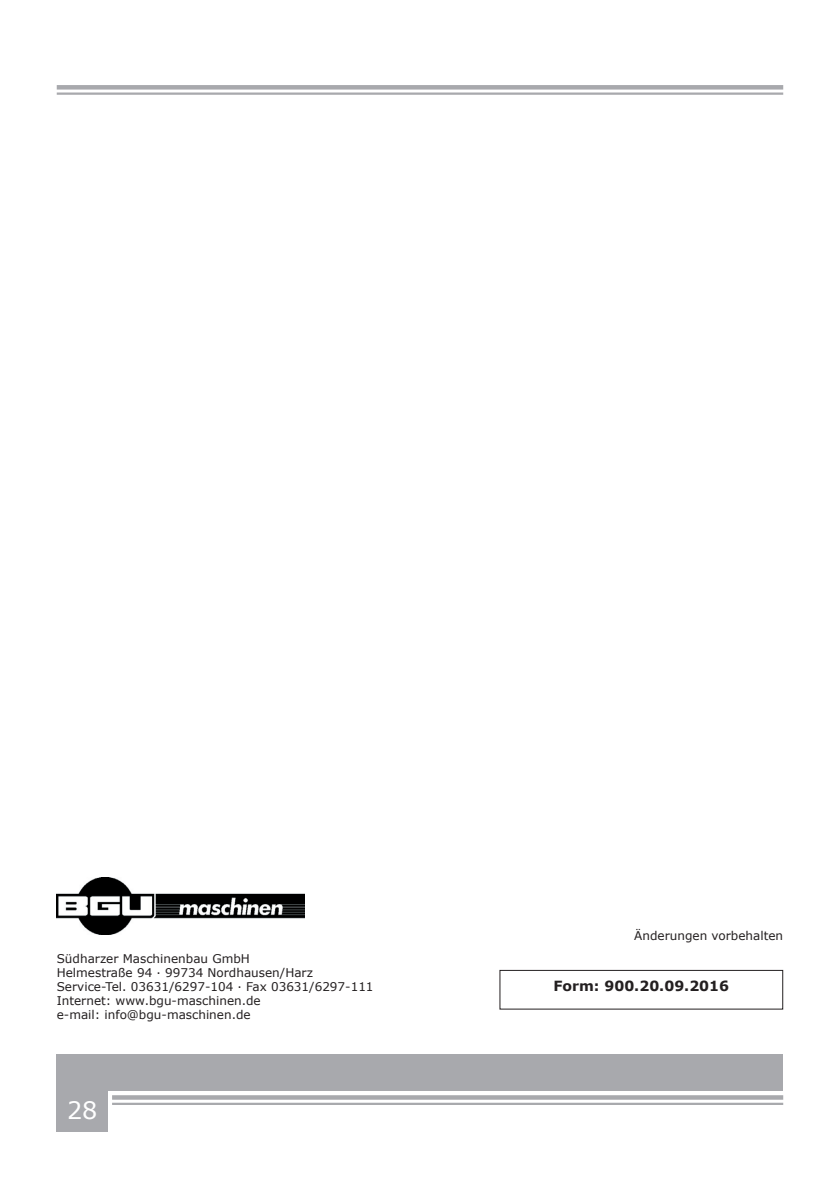
<style>
.page{position:relative;width:840px;height:1191px;background:#fff}
.page>*{position:absolute;margin:0;border:0;box-sizing:border-box;transform-origin:0 0}
.t1{font:24px "Verdana";color:#fff}
.t2{font:700 14px "Verdana";color:#231f20}
.t3{font:12px/14px "Verdana";color:#231f20}
</style>
<div class="page">
<svg style="left:112px;top:1095px;width:670px;height:4px;background:#acadb1"></svg>
<hr style="left:112px;top:1102px;width:670px;height:3px;background:#a8a9ad">
<div style="left:57px;top:85px;width:725px;height:5px;background:#a8a9ad"></div>
<hr style="left:57px;top:92px;width:725px;height:3px;background:#a8a9ad">
<div style="left:57px;top:1054px;width:725px;height:37px;background:#a8a9ad"></div>
<div style="left:57px;top:1090px;width:51px;height:41px;background:#a8a9ad"></div>
<img style="left:57px;top:877px;width:247px;height:57px">
<div style="left:499px;top:970px;width:283px;height:39px;border:1px solid #231f20"></div>
<p class="t3" style="left:57px;top:951px;width:318px">Südharzer Maschinenbau GmbH<br>Helmestraße 94 ∙ 99734 Nordhausen/Harz Service-Tel. 03631/6297-104 ∙ Fax 03631/6297-111<br>Internet: www.bgu-maschinen.de<br>e-mail: info@bgu-maschinen.de</p>
<h1 class="t1" style="left:67px;top:1093px;width:32px">28</h1>
<p class="t3" style="left:634px;top:928px;width:150px">Änderungen vorbehalten</p>
<p class="t2" style="left:553px;top:976px;width:177px">Form: 900.20.09.2016</p>
</div>
